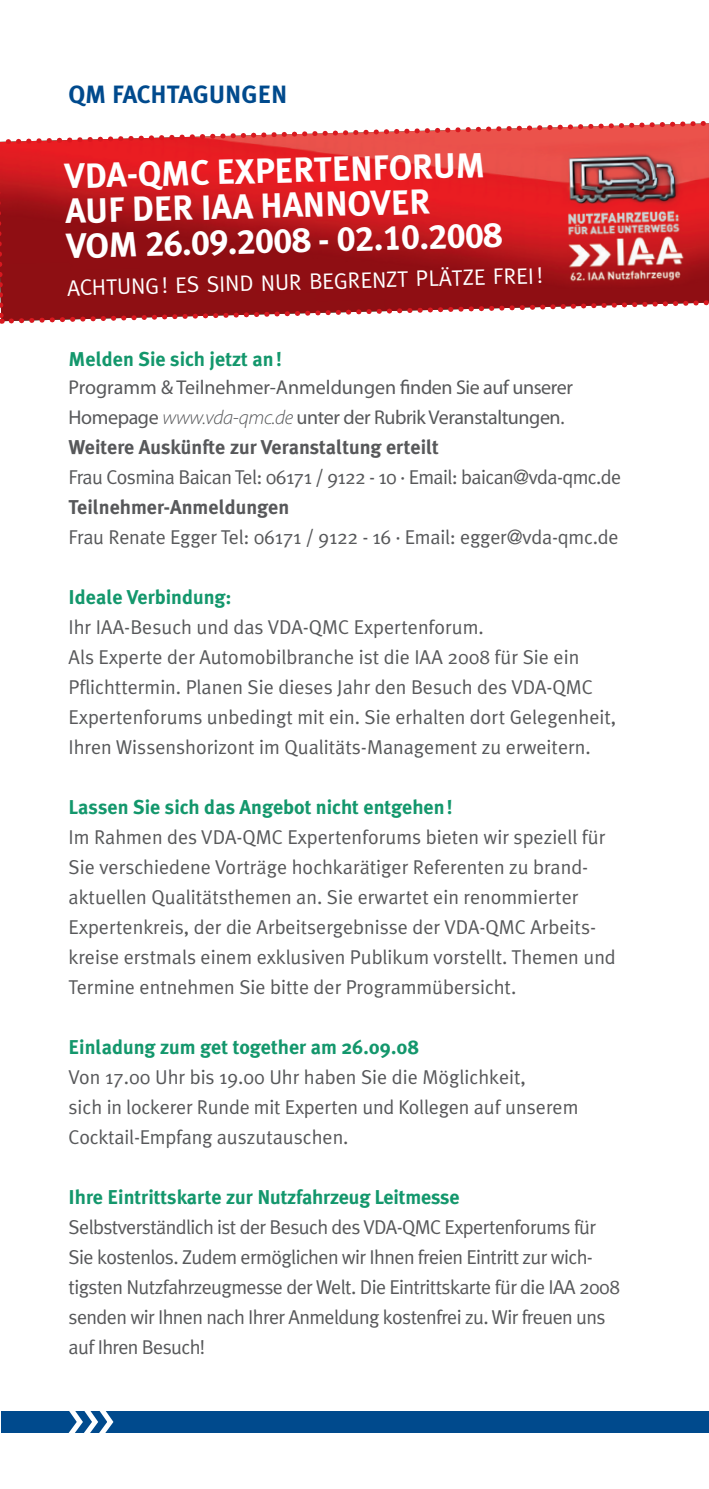
<style>
.page{position:relative;width:709px;height:1489px;background:#fff}
.page>*{position:absolute;margin:0;border:0;box-sizing:border-box;transform-origin:0 0}
.t1{font:35px/35px "Meta Plus Bold Caps";color:#fff}
.t2{font:700 25px "Meta Plus";color:#004a8d}
.t3{font:22.5px "Meta";color:#fff}
.t4{font:20px/30px "Meta Plus Normal";color:#57585a}
.t5{font:20px/30px "Meta Plus Normal";letter-spacing:-.03em;color:#57585a}
.t6{font:700 20px "Meta Plus";color:#13976c}
.t7{font:20px/30px "Myriad Pro";letter-spacing:-.02em;color:#57585a}
.t8{font:700 20px "Meta Plus";color:#57585a}
.s1{font-weight:300;font-style:italic}
</style>
<div class="page">
<div style="left:1px;top:1410px;width:708px;height:22px;background:#004a8d"></div>
<svg style="left:63px;top:1410px;width:53px;height:23px"></svg>
<svg style="left:0;top:121px;width:709px;height:203px;background:#c23a3d"></svg>
<p class="t2" style="left:69px;top:80px;width:220px">QM Fachtagungen</p>
<h1 class="t1" style="left:63px;top:160px;width:437px;rotate:-2deg">VDA-QMC Expertenforum auf der IAA Hann over vom 26.09.2008 - 02.10.2008</h1>
<p class="t3" style="left:67px;top:277px;width:477px;rotate:-2deg">Achtung ! es sind nur begrenzt Plätze frei !</p>
<p class="t6" style="left:69px;top:347px;width:215px">Melden Sie sich jetzt an !</p>
<p class="t7" style="left:69px;top:371px;width:506px">Programm &amp; Teilnehmer-Anmeldungen finden Sie auf unserer<br>Homepage <span class="s1">www.vda-qmc.de</span> unter der Rubrik Veranstaltungen.</p>
<p class="t8" style="left:69px;top:435px;width:372px">Weitere Auskünfte zur Veranstaltung erteilt</p>
<p class="t5" style="left:69px;top:461px;width:554px">Frau Cosmina Baican Tel: 06171 / 9122 - 10 · Email: baican@vda-qmc.de</p>
<p class="t8" style="left:69px;top:495px;width:222px">Teilnehmer-Anmeldungen</p>
<p class="t4" style="left:69px;top:521px;width:551px">Frau Renate Egger Tel: 06171 / 9122 - 16 · Email: egger@vda-qmc.de</p>
<p class="t6" style="left:69px;top:585px;width:165px">I deale Verbindung:</p>
<p class="t4" style="left:69px;top:611px;width:549px">Ihr IAA-Besuch und das VDA-QMC Expertenforum.<br>Als Experte der Automobilbranche ist die IAA 2008 für Sie ein Pflichttermin. Planen Sie dieses Jahr den Besuch des VDA-QMC Expertenforums unbedingt mit ein. Sie erhalten dort Gelegenheit, Ihren Wissenshorizont im Qualitäts-Management zu erweitern.</p>
<p class="t6" style="left:69px;top:795px;width:385px">Lassen Sie sich das Angebot nicht entgehen!</p>
<p class="t4" style="left:69px;top:821px;width:549px">Im Rahmen des VDA-QMC Expertenforums bieten wir speziell für Sie verschiedene Vorträge hochkarätiger Referenten zu brand&shy;aktuellen Qualitätsthemen an. Sie erwartet ein renommierter Expertenkreis, der die Arbeitsergebnisse der VDA-QMC Arbeits&shy;kreise erstmals einem exklusiven Publikum vorstellt. Themen und Termine entnehmen Sie bitte der Programmübersicht.</p>
<p class="t6" style="left:69px;top:1035px;width:352px">Einladung zum get together am 26.09.08</p>
<p class="t4" style="left:69px;top:1061px;width:511px">Von 17.00 Uhr bis 19.00 Uhr haben Sie die Möglichkeit,<br>sich in lockerer Runde mit Experten und Kollegen auf unserem<br>Cocktail-Empfang auszutauschen.</p>
<p class="t6" style="left:69px;top:1185px;width:392px">I hre Eintrittskarte zur N utzfahrzeug Leitmesse</p>
<p class="t5" style="left:69px;top:1211px;width:553px">Selbstverständlich ist der Besuch des VDA-QMC Expertenforums für Sie kostenlos. Zudem ermöglichen wir Ihnen freien Eintritt zur wich&shy;tigsten Nutzfahrzeugmesse der Welt. Die Eintrittskarte für die IAA 2008 senden wir Ihnen nach Ihrer Anmeldung kostenfrei zu. Wir freuen uns auf Ihren Besuch!</p>
</div>
